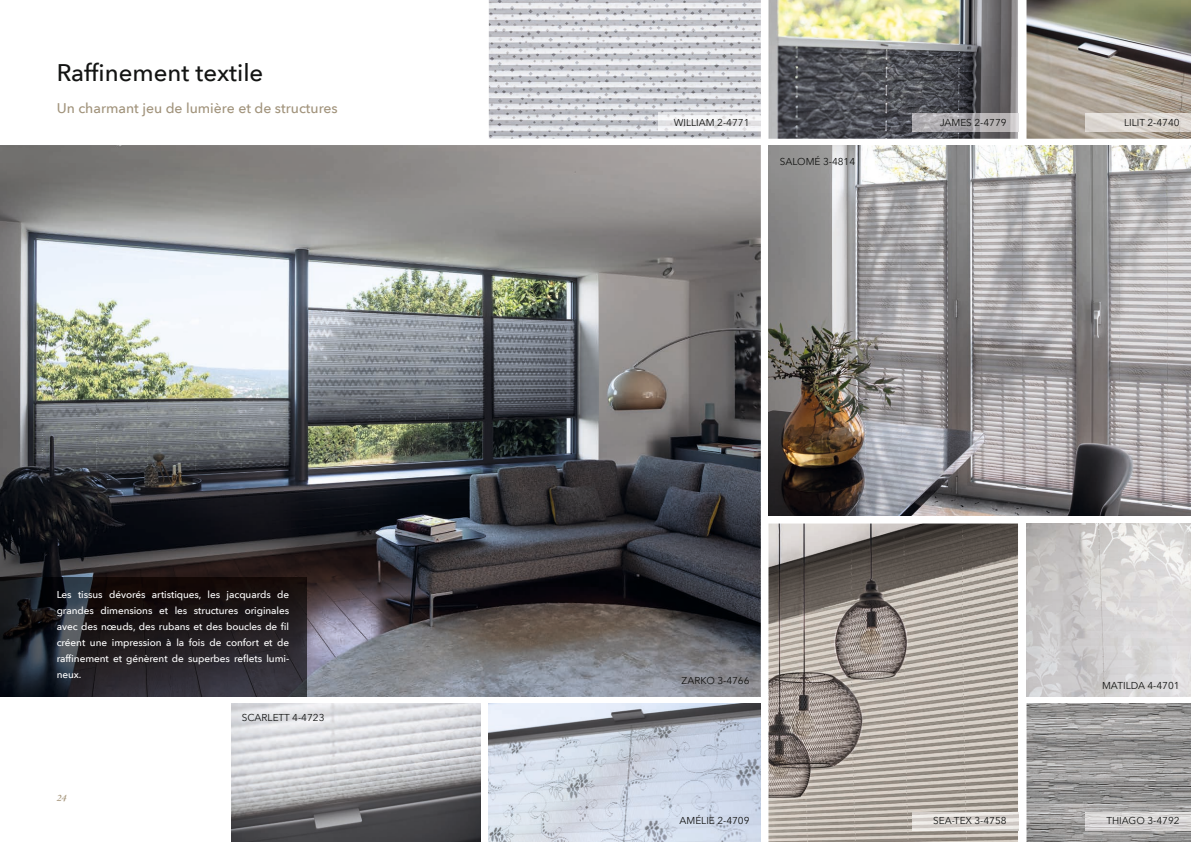
<style>
.page{position:relative;width:1191px;height:842px;background:#fff}
.page>*{position:absolute;margin:0;border:0;box-sizing:border-box;transform-origin:0 0}
.t1{font:500 24px "Avenir Next LT Com";color:#131413}
.t2{font:500 14px "Avenir Next LT Com";color:#a1937b}
.t3{font:500 10px/16px "Avenir Next LT Com";letter-spacing:-.01em;color:#fff;text-align:justify}
.t4{font:10px "Avenir Next LT Com";color:#131413}
.t5{font:italic 600 10px "Garamond Premr Pro";color:#aa9b82}
</style>
<div class="page">
<img style="left:0;top:145px;width:761px;height:552px">
<img style="left:231px;top:703px;width:249px;height:139px">
<img style="left:489px;top:0;width:272px;height:139px">
<img style="left:768px;top:0;width:250px;height:139px">
<img style="left:1026px;top:0;width:165px;height:139px">
<img style="left:768px;top:145px;width:423px;height:371px">
<img style="left:768px;top:523px;width:250px;height:319px">
<img style="left:1026px;top:523px;width:165px;height:174px">
<img style="left:1026px;top:703px;width:165px;height:139px">
<img style="left:489px;top:703px;width:272px;height:139px">
<img style="left:659px;top:112px;width:102px;height:18px">
<img style="left:912px;top:113px;width:106px;height:18px">
<img style="left:912px;top:812px;width:106px;height:18px">
<img style="left:1085px;top:812px;width:106px;height:18px">
<img style="left:1085px;top:113px;width:106px;height:18px">
<img style="left:0;top:577px;width:306px;height:120px">
<h1 class="t1" style="left:57px;top:58px;width:208px">Raffinement textile</h1>
<h2 class="t2" style="left:57px;top:100px;width:283px">Un charmant jeu de lumière et de structures</h2>
<p class="t3" style="left:57px;top:587px;width:234px">Les tissus dévorés artistiques, les jacquards de grandes dimensions et les structures originales avec des nœuds, des rubans et des boucles de fil créent une impression à la fois de confort et de raffinement et génèrent de superbes reflets lumi&shy;neux.</p>
<p class="t5" style="left:57px;top:792px;width:11px">24</p>
<p class="t4" style="left:242px;top:712px;width:84px">SCARLETT 4-4723</p>
<p class="t4" style="left:674px;top:116px;width:77px">WILLIAM 2-4771</p>
<p class="t4" style="left:939px;top:116px;width:68px">JAMES 2-4779</p>
<p class="t4" style="left:1124px;top:116px;width:57px">LILIT 2-4740</p>
<p class="t4" style="left:780px;top:155px;width:77px">SALOMÉ 3-4814</p>
<p class="t4" style="left:681px;top:675px;width:69px">ZARKO 3-4766</p>
<p class="t4" style="left:679px;top:815px;width:72px">AMÉLIE 2-4709</p>
<p class="t4" style="left:1102px;top:680px;width:79px">MATILDA 4-4701</p>
<p class="t4" style="left:933px;top:815px;width:75px">SEA-TEX 3-4758</p>
<p class="t4" style="left:1106px;top:815px;width:75px">THIAGO 3-4792</p>
</div>
